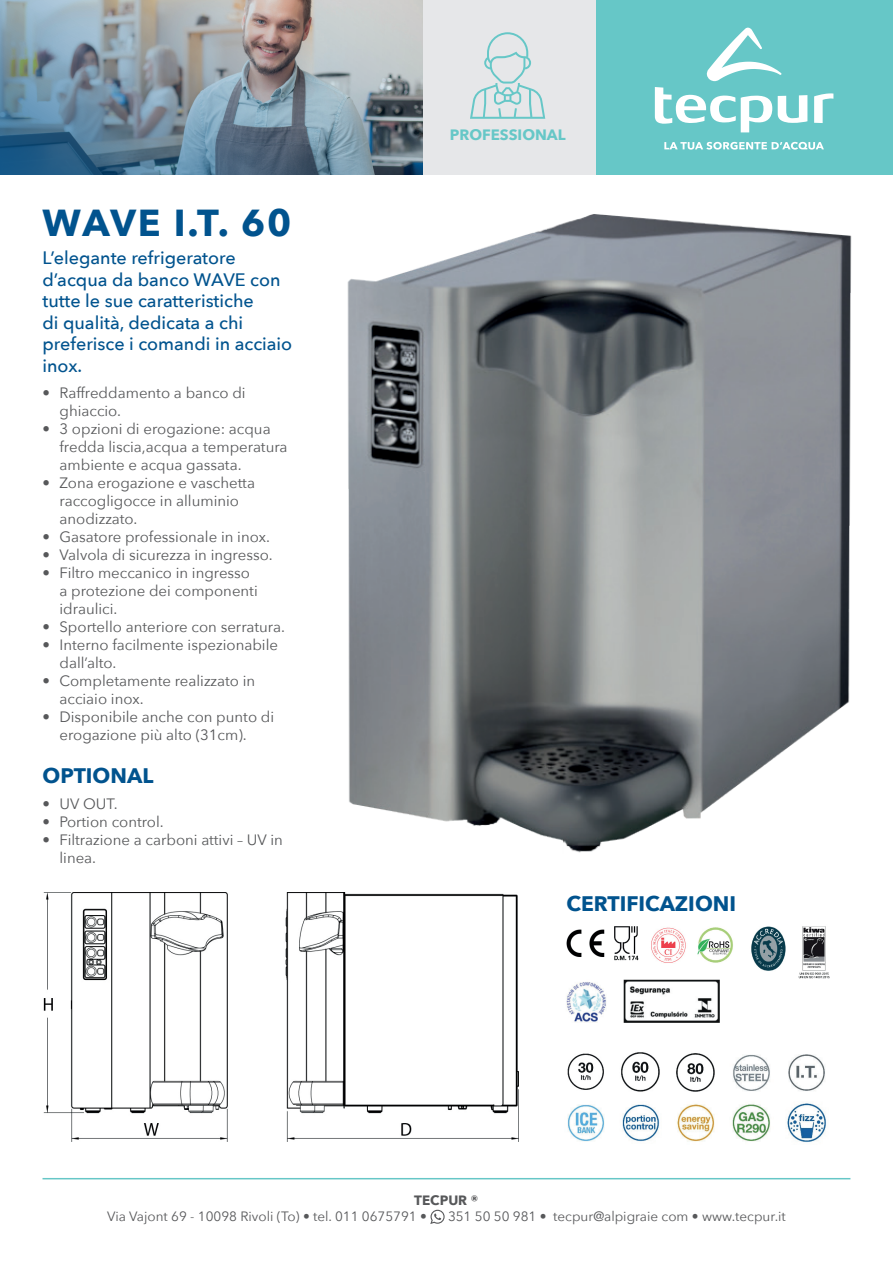
<style>
.page{position:relative;width:893px;height:1263px;background:#fff}
.page>*{position:absolute;margin:0;border:0;box-sizing:border-box;transform-origin:0 0}
.t1{font:700 37.5px "Avenir Next";letter-spacing:.045em;color:#01538e}
.t2{font:700 21px "Avenir Next";color:#01538e}
.t3{font:500 18px/21.6px "Avenir Next";color:#01538e}
.t4{font:15px/18px "Avenir Next";color:#57585a}
.t5{font:700 15px "Avenir Next";color:#66c7c7}
.t6{font:13.5px "Avenir Next";color:#57585a}
.t7{font:700 13.5px "Avenir Next";color:#57585a}
</style>
<div class="page">
<div style="left:595px;top:0;width:298px;height:174px;background:#66c7c7"></div>
<div style="left:423px;top:0;width:172px;height:174px;background:#e6e7e9"></div>
<img style="left:0;top:0;width:423px;height:174px">
<svg style="left:707px;top:28px;width:75px;height:53px"></svg>
<svg style="left:655px;top:87px;width:117px;height:45px"></svg>
<svg style="left:778px;top:95px;width:29px;height:28px"></svg>
<svg style="left:814px;top:93px;width:19px;height:30px"></svg>
<svg style="left:664px;top:142px;width:160px;height:8px"></svg>
<img style="left:347px;top:214px;width:505px;height:639px">
<svg style="left:470px;top:32px;width:75px;height:87px"></svg>
<svg style="left:430px;top:1210px;width:15px;height:14px"></svg>
<hr style="left:43px;top:1178px;width:807px;height:1px;background:#66c7c7">
<img style="left:43px;top:892px;width:475px;height:250px">
<img style="left:567px;top:1052px;width:258px;height:40px">
<img style="left:567px;top:1103px;width:259px;height:40px">
<img style="left:567px;top:926px;width:263px;height:54px">
<img style="left:566px;top:979px;width:43px;height:43px">
<img style="left:623px;top:979px;width:96px;height:43px">
<h1 class="t1" style="left:43px;top:190px;width:250px">WAVE I.T. 60</h1>
<p class="t3" style="left:43px;top:246px;width:251px">L’elegante refrigeratore d’acqua da banco WAVE con tutte le sue caratteristiche<br>di qualità, dedicata a chi preferisce i comandi in acciaio inox.</p>
<p class="t4" style="left:60px;top:384px;width:188px;text-indent:-17px">• Raffreddamento a banco di ghiaccio.</p>
<p class="t4" style="left:60px;top:420px;width:230px;text-indent:-17px">• 3 opzioni di erogazione: acqua fredda liscia,acqua a temperatura ambiente e acqua gassata.</p>
<p class="t4" style="left:60px;top:474px;width:197px;text-indent:-17px">• Zona erogazione e vaschetta raccogligocce in alluminio anodizzato.</p>
<p class="t4" style="left:43px;top:528px;width:229px">• Gasatore professionale in inox.</p>
<p class="t4" style="left:43px;top:546px;width:232px">• Valvola di sicurezza in ingresso.</p>
<p class="t4" style="left:60px;top:564px;width:200px;text-indent:-17px">• Filtro meccanico in ingresso a protezione dei componenti idraulici.</p>
<p class="t4" style="left:43px;top:618px;width:244px">• Sportello anteriore con serratura.</p>
<p class="t4" style="left:60px;top:636px;width:220px;text-indent:-17px">• Interno facilmente ispezionabile dall’alto.</p>
<p class="t4" style="left:60px;top:672px;width:197px;text-indent:-17px">• Completamente realizzato in acciaio inox.</p>
<p class="t4" style="left:60px;top:708px;width:216px;text-indent:-17px">• Disponibile anche con punto di erogazione più alto (31cm).</p>
<h2 class="t2" style="left:43px;top:757px;width:112px">OPTIONAL</h2>
<p class="t4" style="left:43px;top:794px;width:77px">• UV OUT.</p>
<p class="t4" style="left:43px;top:812px;width:123px">• Portion control.</p>
<p class="t4" style="left:60px;top:830px;width:225px;text-indent:-17px">• Filtrazione a carboni attivi – UV in linea.</p>
<p class="t5" style="left:450px;top:122px;width:117px">PROFESSIONAL</p>
<h2 class="t2" style="left:567px;top:885px;width:171px">CERTIFICAZIONI</h2>
<p class="t7" style="left:414px;top:1188px;width:66px">TECPUR ®</p>
<p class="t6" style="left:107px;top:1205px;width:321px">Via Vajont 69 - 10098 Rivoli (To) • tel. 011 0675791 •</p>
<p class="t6" style="left:448px;top:1205px;width:339px">351 50 50 981 • tecpur@alpigraie com • www.tecpur.it</p>
</div>
